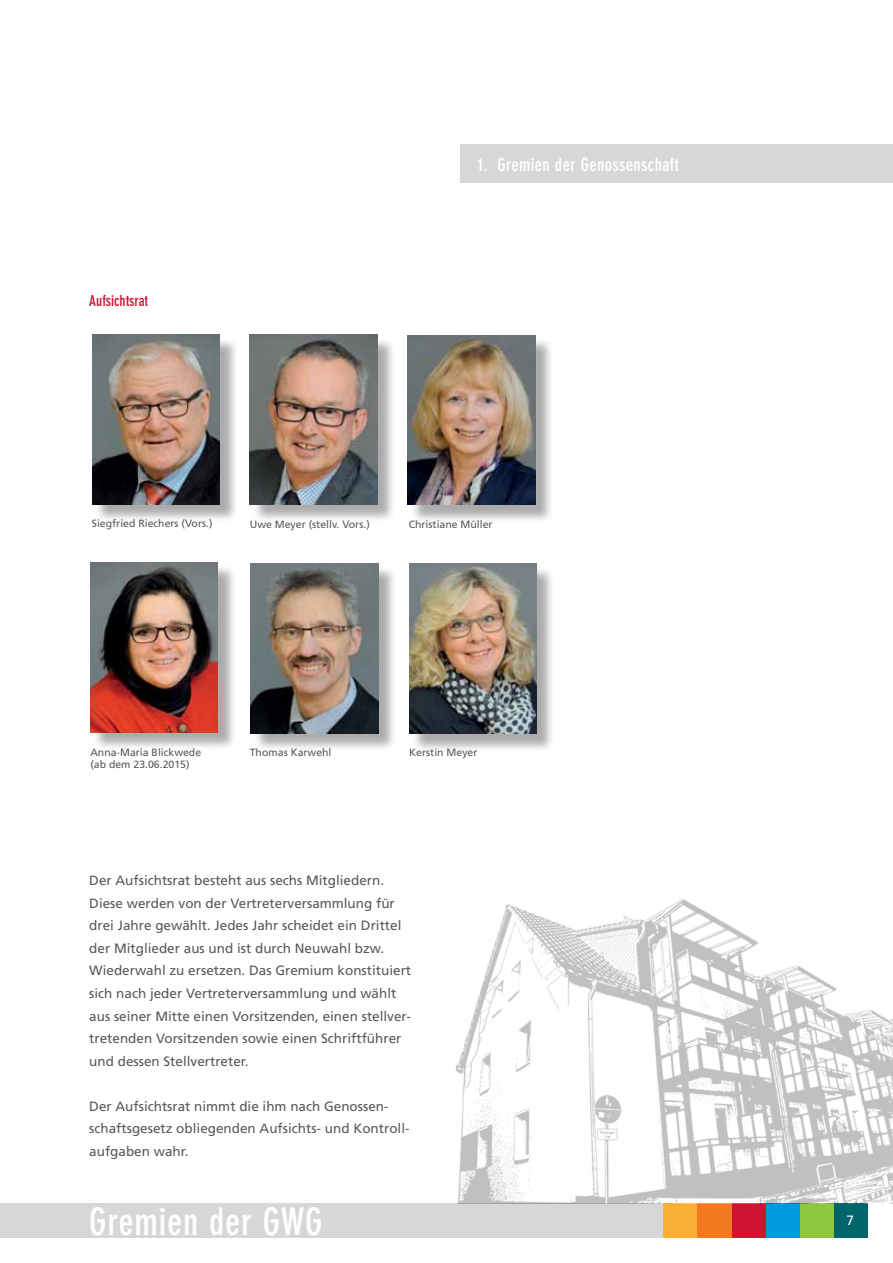
<style>
.page{position:relative;width:893px;height:1263px;background:#fff}
.page>*{position:absolute;margin:0;border:0;box-sizing:border-box;transform-origin:0 0}
.t1{font:700 condensed 37.5px "DIN Neuzeit Grotesk Std";letter-spacing:.02em;color:#fff}
.t2{font:700 condensed 18px "DIN Neuzeit Grotesk Std";letter-spacing:.02em;color:#fff}
.t3{font:700 condensed 15px "DIN Neuzeit Grotesk Std";color:#ce1432}
.t4{font:13.5px/22.5px "Frutiger";color:#58595b}
.t5{font:13.5px "Frutiger";color:#fff}
.t6{font:10.5px "Frutiger";color:#58595b}
</style>
<div class="page">
<div style="left:0;top:1203px;width:668px;height:34px;background:#d5d7d8"></div>
<div style="left:663px;top:1203px;width:34px;height:34px;background:#fbaf34"></div>
<div style="left:833px;top:1203px;width:34px;height:34px;background:#00656a"></div>
<div style="left:799px;top:1203px;width:34px;height:34px;background:#8dc63f"></div>
<div style="left:765px;top:1203px;width:34px;height:34px;background:#009bdf"></div>
<div style="left:731px;top:1203px;width:34px;height:34px;background:#ce1432"></div>
<div style="left:697px;top:1203px;width:34px;height:34px;background:#f47920"></div>
<div style="left:95px;top:337px;width:144px;height:186px;background:#000;opacity:.33"></div>
<img style="left:92px;top:334px;width:128px;height:171px">
<div style="left:412px;top:566px;width:144px;height:186px;background:#000;opacity:.33"></div>
<img style="left:409px;top:564px;width:128px;height:170px">
<div style="left:252px;top:337px;width:144px;height:186px;background:#000;opacity:.33"></div>
<img style="left:250px;top:335px;width:127px;height:170px">
<div style="left:253px;top:565px;width:144px;height:187px;background:#000;opacity:.33"></div>
<img style="left:251px;top:563px;width:127px;height:170px">
<div style="left:93px;top:565px;width:144px;height:186px;background:#000;opacity:.33"></div>
<img style="left:90px;top:562px;width:128px;height:170px">
<div style="left:410px;top:338px;width:144px;height:185px;background:#000;opacity:.33"></div>
<img style="left:408px;top:335px;width:127px;height:170px">
<img style="left:456px;top:898px;width:437px;height:305px">
<div style="left:460px;top:145px;width:433px;height:38px;background:#d5d7d8"></div>
<p class="t3" style="left:89px;top:292px;width:60px">Aufsichtsrat</p>
<h2 class="t2" style="left:478px;top:154px;width:202px">1. Gremien der Genossenschaft</h2>
<p class="t6" style="left:92px;top:517px;width:122px">Siegfried Riechers (Vors.)</p>
<p class="t6" style="left:250px;top:518px;width:122px">Uwe Meyer (stellv. Vors.)</p>
<p class="t6" style="left:409px;top:518px;width:86px">Christiane Müller</p>
<p class="t6" style="left:90px;top:746px;width:112px">Anna-Maria Blickwede</p>
<p class="t6" style="left:250px;top:746px;width:83px">Thomas Karwehl</p>
<p class="t6" style="left:409px;top:746px;width:70px">Kerstin Meyer</p>
<p class="t6" style="left:90px;top:758px;width:101px">(ab dem 23.06.2015)</p>
<p class="t4" style="left:89px;top:869px;width:323px">Der Aufsichtsrat besteht aus sechs Mitgliedern.<br>Diese werden von der Vertreterversammlung für drei Jahre gewählt. Jedes Jahr scheidet ein Drittel der Mitglieder aus und ist durch Neuwahl bzw.<br>Wiederwahl zu ersetzen. Das Gremium konstituiert sich nach jeder Vertreterversammlung und wählt aus seiner Mitte einen Vorsitzenden, einen stellver&shy;tretenden Vorsitzenden sowie einen Schriftführer und dessen Stellvertreter.</p>
<p class="t4" style="left:89px;top:1094px;width:322px">Der Aufsichtsrat nimmt die ihm nach Genossen&shy;schaftsgesetz obliegenden Aufsichts- und Kontroll&shy;aufgaben wahr.</p>
<h1 class="t1" style="left:89px;top:1199px;width:235px">Gremien der GWG</h1>
<p class="t5" style="left:846px;top:1212px;width:9px">7</p>
</div>
